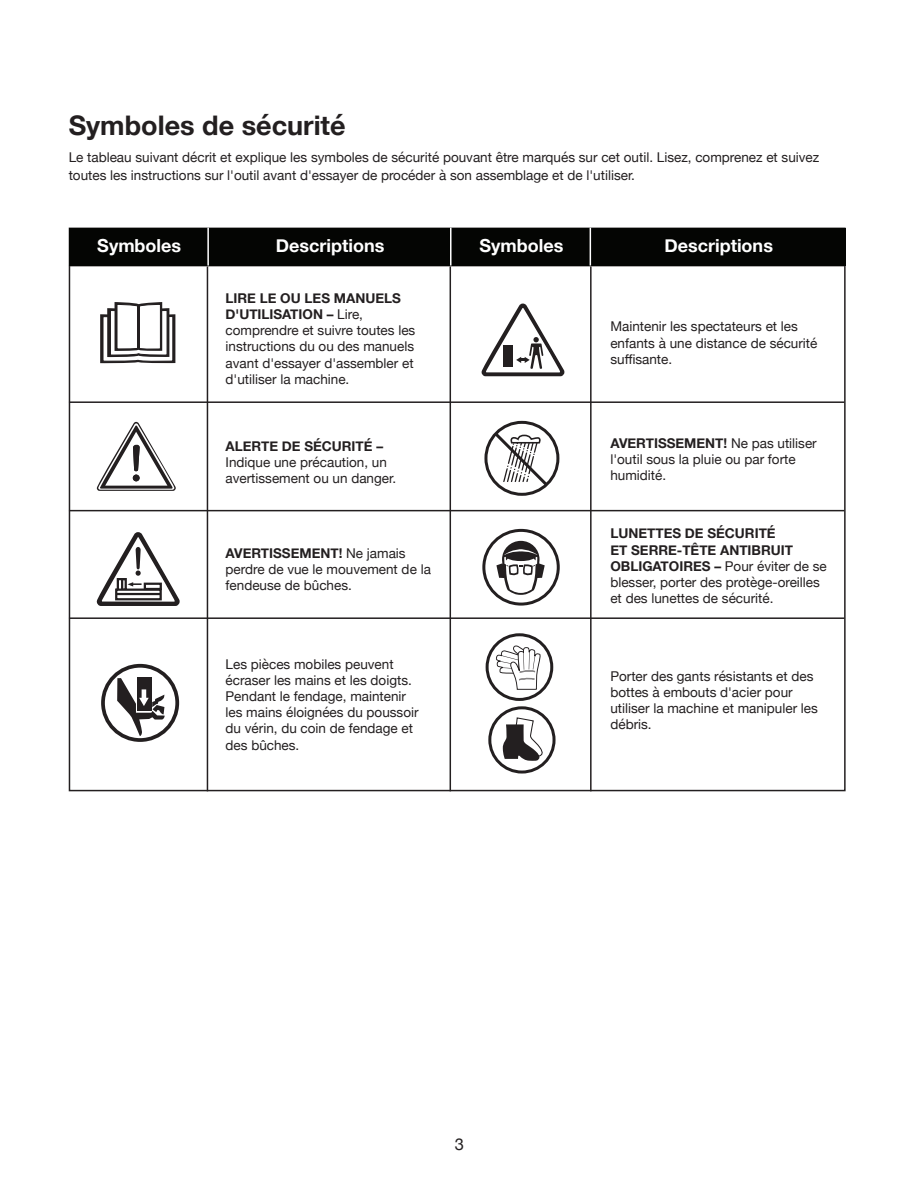
<style>
.page{position:relative;width:918px;height:1188px;background:#fff}
.page>*{position:absolute;margin:0;border:0;box-sizing:border-box;transform-origin:0 0}
.t1{font:700 27px "Helvetica Neue";color:#231f20}
.t2{font:700 18px "Helvetica Neue";color:#fff}
.t3{font:16.5px "Helvetica Neue";color:#231f20}
.t4{font:13.5px/16.2px "Helvetica Neue";color:#231f20}
.t5{font:700 13.5px "Helvetica Neue";color:#231f20}
.s1{font-weight:700}
</style>
<div class="page">
<div style="left:69px;top:228px;width:776px;height:38px;background:#040503"></div>
<hr style="left:69px;top:401px;width:775px;height:2px;background:#231f20">
<hr style="left:69px;top:510px;width:775px;height:1px;background:#231f20">
<hr style="left:69px;top:617px;width:775px;height:2px;background:#231f20">
<hr style="left:207px;top:267px;width:1px;height:524px;background:#231f20">
<hr style="left:450px;top:267px;width:1px;height:524px;background:#231f20">
<hr style="left:590px;top:267px;width:2px;height:524px;background:#231f20">
<hr style="left:207px;top:228px;width:2px;height:38px;background:#fff">
<hr style="left:450px;top:228px;width:2px;height:38px;background:#fff">
<hr style="left:590px;top:228px;width:1px;height:38px;background:#fff">
<svg style="left:97px;top:422px;width:79px;height:69px"></svg>
<svg style="left:100px;top:302px;width:75px;height:62px"></svg>
<hr style="left:137px;top:305px;width:3px;height:44px;background:#231f20">
<svg style="left:481px;top:303px;width:84px;height:74px"></svg>
<div style="left:503px;top:345px;width:10px;height:22px;background:#231f20"></div>
<div style="left:488px;top:706px;width:68px;height:68px;border:3px solid #231f20;border-radius:50%"></div>
<svg style="left:503px;top:718px;width:41px;height:43px"></svg>
<svg style="left:496px;top:645px;width:45px;height:45px"></svg>
<div style="left:486px;top:633px;width:67px;height:68px;border:3px solid #231f20;border-radius:50%"></div>
<svg style="left:96px;top:532px;width:84px;height:74px"></svg>
<svg style="left:117px;top:678px;width:48px;height:59px"></svg>
<div style="left:101px;top:664px;width:78px;height:78px;border:4px solid #231f20;border-radius:50%"></div>
<div style="left:482px;top:529px;width:78px;height:77px;border:3px solid #231f20;border-radius:50%"></div>
<svg style="left:496px;top:541px;width:49px;height:54px"></svg>
<div style="left:484px;top:421px;width:75px;height:75px;border:3px solid #231f20;border-radius:50%"></div>
<svg style="left:492px;top:430px;width:59px;height:59px"></svg>
<h1 class="t1" style="left:69px;top:104px;width:278px">Symboles de sécurité</h1>
<p class="t4" style="left:69px;top:149px;width:752px;line-height:18px">Le tableau suivant décrit et explique les symboles de sécurité pouvant être marqués sur cet outil. Lisez, comprenez et suivez toutes les instructions sur l'outil avant d'essayer de procéder à son assemblage et de l'utiliser.</p>
<h2 class="t2" style="left:97px;top:232px;width:85px">Symboles</h2>
<h2 class="t2" style="left:276px;top:232px;width:110px">Descriptions</h2>
<h2 class="t2" style="left:479px;top:232px;width:85px">Symboles</h2>
<h2 class="t2" style="left:664px;top:232px;width:110px">Descriptions</h2>
<p class="t4" style="left:226px;top:291px;width:191px"><span class="s1">LIRE LE OU LES MANUELS<br>D'UTILISATION –</span> Lire, comprendre et suivre toutes les instructions du ou des manuels avant d'essayer d'assembler et d'utiliser la machine.</p>
<p class="t5" style="left:226px;top:435px;width:159px">ALERTE DE SÉCURITÉ –</p>
<p class="t4" style="left:226px;top:455px;width:172px">Indique une précaution, un avertissement ou un danger.</p>
<p class="t4" style="left:226px;top:546px;width:207px"><span class="s1">AVERTISSEMENT!</span> Ne jamais perdre de vue le mouvement de la fendeuse de bûches.</p>
<p class="t4" style="left:226px;top:657px;width:195px">Les pièces mobiles peuvent écraser les mains et les doigts.<br>Pendant le fendage, maintenir les mains éloignées du poussoir du vérin, du coin de fendage et des bûches.</p>
<p class="t4" style="left:610px;top:319px;width:209px">Maintenir les spectateurs et les enfants à une distance de sécurité suffisante.</p>
<p class="t4" style="left:610px;top:435px;width:208px"><span class="s1">AVERTISSEMENT!</span> Ne pas utiliser l'outil sous la pluie ou par forte humidité.</p>
<p class="t4" style="left:610px;top:526px;width:218px"><span class="s1">LUNETTES DE SÉCURITÉ<br>ET SERRE-TÊTE ANTIBRUIT<br>OBLIGATOIRES –</span> Pour éviter de se blesser, porter des protège-oreilles et des lunettes de sécurité.</p>
<p class="t4" style="left:610px;top:668px;width:209px">Porter des gants résistants et des bottes à embouts d'acier pour utiliser la machine et manipuler les débris.</p>
<p class="t3" style="left:455px;top:1132px;width:11px">3</p>
</div>
